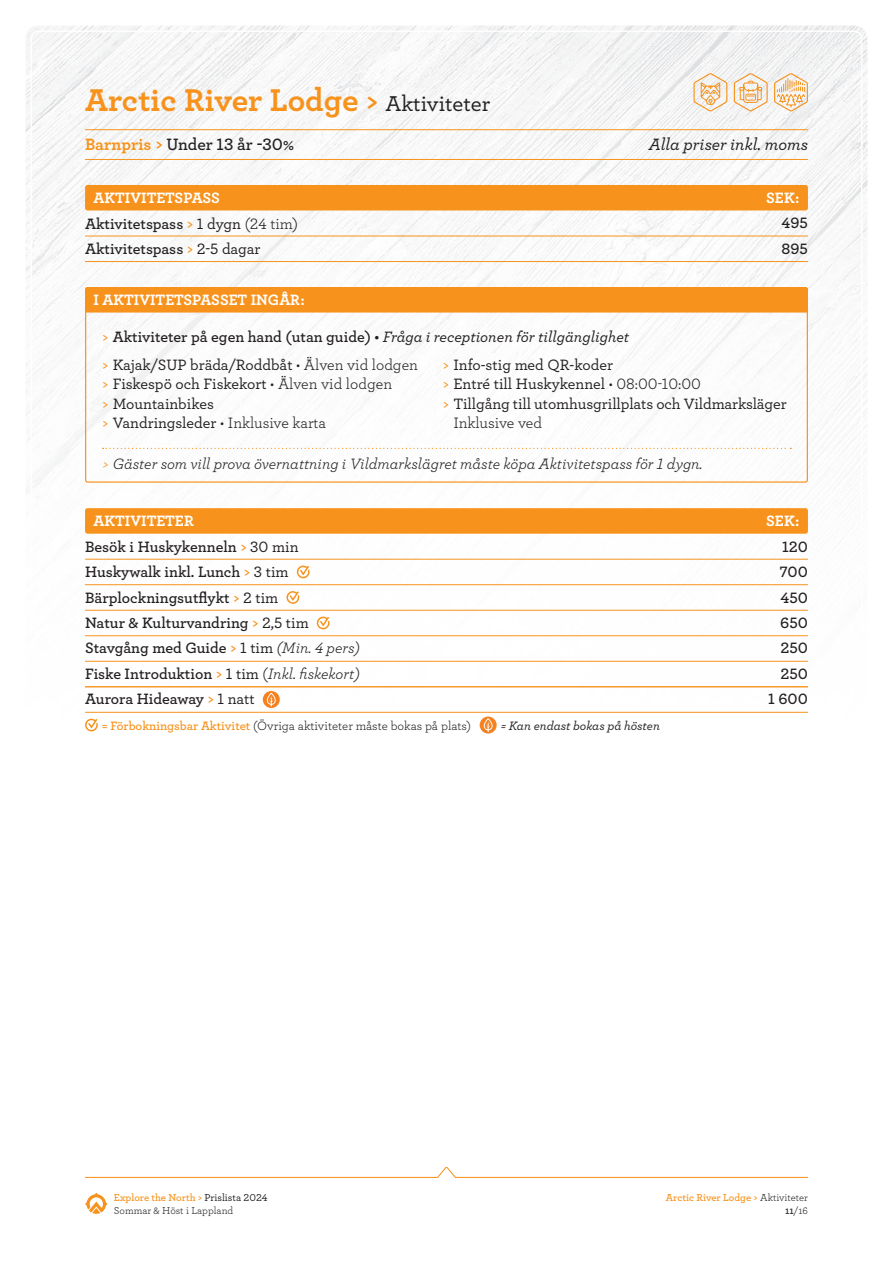
<style>
.page{position:relative;width:893px;height:1263px;background:#fff}
.page>*{position:absolute;margin:0;border:0;box-sizing:border-box;transform-origin:0 0}
.t1{font:700 33px "Archer";color:#f7931d}
.t2{font:600 17.25px "Archer";color:#231f20}
.t3{font:italic 500 17.25px "Archer";color:#231f20}
.t4{font:600 15.75px "Archer";color:#231f20}
.t5{font:500 15.75px "Archer";letter-spacing:-.005em;color:#231f20}
.t6{font:italic 15.75px "Archer";color:#231f20}
.t7{font:italic 500 15.75px "Archer";color:#231f20}
.t8{font:700 15.75px "Archer";color:#fff}
.t9{font:15.75px "Archer";color:#231f20}
.t10{font:12.75px "Archer";color:#231f20}
.t11{font:italic 500 12.75px "Archer";color:#231f20}
.t12{font:10.5px/12.6px "Archer";color:#231f20}
.t13{font:600 10.5px "Archer";color:#f7931d}
.s1{font-size:29.25px}
.s2{font-weight:500;font-size:22.5px;color:#231f20}
.s3{font-weight:700;color:#f7931d}
.s4{color:#f7931d}
.s5{font-weight:500}
.s6{font-weight:400}
.s7{font-style:normal;color:#f7931d}
.s8{font-weight:600;font-style:normal}
.s9{font-weight:500;color:#f7931d}
.s10{font-weight:400;font-style:italic}
.s11{font-weight:600;color:#f7931d}
.s12{font-weight:400;color:#231f20}
.s13{font-weight:600}
</style>
<div class="page">
<img style="left:26px;top:26px;width:841px;height:1167px">
<svg style="left:85px;top:1167px;width:723px;height:11px"></svg>
<svg style="left:85px;top:1193px;width:23px;height:21px"></svg>
<hr style="left:85px;top:129px;width:723px;height:1px;background:#f7931d">
<hr style="left:85px;top:159px;width:723px;height:1px;background:#f7931d">
<svg style="left:774px;top:73px;width:34px;height:38px"></svg>
<svg style="left:734px;top:73px;width:34px;height:38px"></svg>
<svg style="left:693px;top:73px;width:34px;height:38px"></svg>
<div style="left:85px;top:508px;width:723px;height:26px;background:#f7931d;border-radius:3px"></div>
<hr style="left:85px;top:559px;width:723px;height:1px;background:#f7931d">
<hr style="left:85px;top:584px;width:723px;height:1px;background:#f7931d">
<svg style="left:297px;top:566px;width:13px;height:12px"></svg>
<hr style="left:85px;top:610px;width:723px;height:1px;background:#f7931d">
<hr style="left:85px;top:635px;width:723px;height:1px;background:#f7931d">
<hr style="left:85px;top:661px;width:723px;height:1px;background:#f7931d">
<div style="left:85px;top:185px;width:723px;height:25px;background:#f7931d;border-radius:3px"></div>
<hr style="left:85px;top:236px;width:723px;height:1px;background:#f7931d">
<hr style="left:85px;top:261px;width:723px;height:1px;background:#f7931d">
<div style="left:85px;top:287px;width:723px;height:26px;background:#f7931d"></div>
<hr style="left:85px;top:686px;width:723px;height:1px;background:#f7931d">
<svg style="left:103px;top:448px;width:688px;height:1px"></svg>
<svg style="left:317px;top:617px;width:13px;height:12px"></svg>
<svg style="left:286px;top:591px;width:13px;height:13px"></svg>
<hr style="left:85px;top:712px;width:723px;height:1px;background:#f7931d">
<svg style="left:263px;top:691px;width:17px;height:17px"></svg>
<svg style="left:267px;top:693px;width:9px;height:13px"></svg>
<svg style="left:85px;top:719px;width:13px;height:12px"></svg>
<svg style="left:480px;top:716px;width:17px;height:17px"></svg>
<svg style="left:484px;top:718px;width:9px;height:14px"></svg>
<p class="t1" style="left:85px;top:74px;width:407px">Arctic River Lodge <span class="s1">&gt;</span> <span class="s2">Aktiviteter</span></p>
<p class="t2" style="left:85px;top:132px;width:211px"><span class="s3">Barnpris &gt;</span> Under 13 år -30%</p>
<p class="t3" style="left:649px;top:132px;width:161px">Alla priser inkl. moms</p>
<p class="t8" style="left:94px;top:185px;width:128px">AKTIVITETSPASS</p>
<p class="t4" style="left:85px;top:211px;width:215px">Aktivitetspass <span class="s4">&gt;</span> <span class="s5">1 dygn</span> <span class="s6">(24 tim)</span></p>
<p class="t4" style="left:85px;top:237px;width:177px">Aktivitetspass <span class="s4">&gt;</span> <span class="s5">2-5 dagar</span></p>
<p class="t8" style="left:94px;top:287px;width:213px">I AKTIVITETSPASSET INGÅR:</p>
<p class="t8" style="left:766px;top:185px;width:35px">SEK:</p>
<p class="t4" style="left:782px;top:211px;width:28px">495</p>
<p class="t4" style="left:781px;top:237px;width:28px">895</p>
<p class="t7" style="left:102px;top:325px;width:529px"><span class="s7">&gt;</span> <span class="s8">Aktiviteter på egen hand (utan guide) •</span> Fråga i receptionen för tillgänglighet</p>
<p class="t5" style="left:102px;top:353px;width:317px"><span class="s4">&gt;</span> Kajak/SUP bräda/Roddbåt <span class="s6">• Älven vid lodgen</span></p>
<p class="t5" style="left:102px;top:373px;width:292px"><span class="s4">&gt;</span> Fiskespö och Fiskekort <span class="s6">• Älven vid lodgen</span></p>
<p class="t5" style="left:102px;top:392px;width:114px"><span class="s4">&gt;</span> Mountainbikes</p>
<p class="t9" style="left:102px;top:412px;width:226px"><span class="s9">&gt;</span> <span class="s5">Vandringsleder</span> • Inklusive karta</p>
<p class="t5" style="left:443px;top:353px;width:172px"><span class="s4">&gt;</span> Info-stig med QR-koder</p>
<p class="t5" style="left:443px;top:373px;width:260px"><span class="s4">&gt;</span> Entré till Huskykennel <span class="s6">• 08:00-10:00</span></p>
<p class="t5" style="left:443px;top:392px;width:345px"><span class="s4">&gt;</span> Tillgång till utomhusgrillplats och Vildmarksläger</p>
<p class="t9" style="left:453px;top:412px;width:90px">Inklusive ved</p>
<p class="t6" style="left:102px;top:453px;width:602px"><span class="s4">&gt;</span> Gäster som vill prova övernattning i Vildmarkslägret måste köpa Aktivitetspass för 1 dygn.</p>
<p class="t8" style="left:94px;top:509px;width:102px">AKTIVITETER</p>
<p class="t4" style="left:85px;top:535px;width:215px">Besök i Huskykenneln <span class="s4">&gt;</span> <span class="s5">30 min</span></p>
<p class="t4" style="left:85px;top:560px;width:205px">Huskywalk inkl. Lunch <span class="s4">&gt;</span> <span class="s5">3 tim</span></p>
<p class="t4" style="left:85px;top:585px;width:195px">Bärplockningsutflykt <span class="s4">&gt;</span> <span class="s5">2 tim</span></p>
<p class="t4" style="left:85px;top:611px;width:225px">Natur &amp; Kulturvandring <span class="s4">&gt;</span> <span class="s5">2,5 tim</span></p>
<p class="t4" style="left:85px;top:636px;width:276px">Stavgång med Guide <span class="s4">&gt;</span> <span class="s5">1 tim</span> <span class="s10">(Min. 4 pers)</span></p>
<p class="t4" style="left:85px;top:662px;width:276px">Fiske Introduktion <span class="s4">&gt;</span> <span class="s5">1 tim</span> <span class="s6">(</span><span class="s10">Inkl. fiskekort)</span></p>
<p class="t4" style="left:85px;top:687px;width:171px">Aurora Hideaway <span class="s4">&gt;</span> <span class="s5">1 natt</span></p>
<p class="t10" style="left:102px;top:717px;width:371px"><span class="s11">= Förbokningsbar Aktivitet</span> (Övriga aktiviteter måste bokas på plats)</p>
<p class="t11" style="left:501px;top:716px;width:161px">= Kan endast bokas på hösten</p>
<p class="t8" style="left:766px;top:509px;width:35px">SEK:</p>
<p class="t4" style="left:782px;top:535px;width:27px">120</p>
<p class="t4" style="left:780px;top:560px;width:29px">700</p>
<p class="t4" style="left:780px;top:585px;width:29px">450</p>
<p class="t4" style="left:780px;top:611px;width:29px">650</p>
<p class="t4" style="left:780px;top:636px;width:29px">250</p>
<p class="t4" style="left:780px;top:662px;width:29px">250</p>
<p class="t4" style="left:768px;top:687px;width:41px">1 600</p>
<p class="t12" style="left:114px;top:1191px;width:155px"><span class="s11">Explore the North &gt;</span> <span class="s5">Prislista 2024<br></span>Sommar &amp; Höst i Lappland</p>
<p class="t13" style="left:666px;top:1190px;width:144px">Arctic River Lodge &gt; <span class="s12">Aktiviteter</span></p>
<p class="t12" style="left:785px;top:1203px;width:24px"><span class="s13">11</span>/16</p>
</div>
